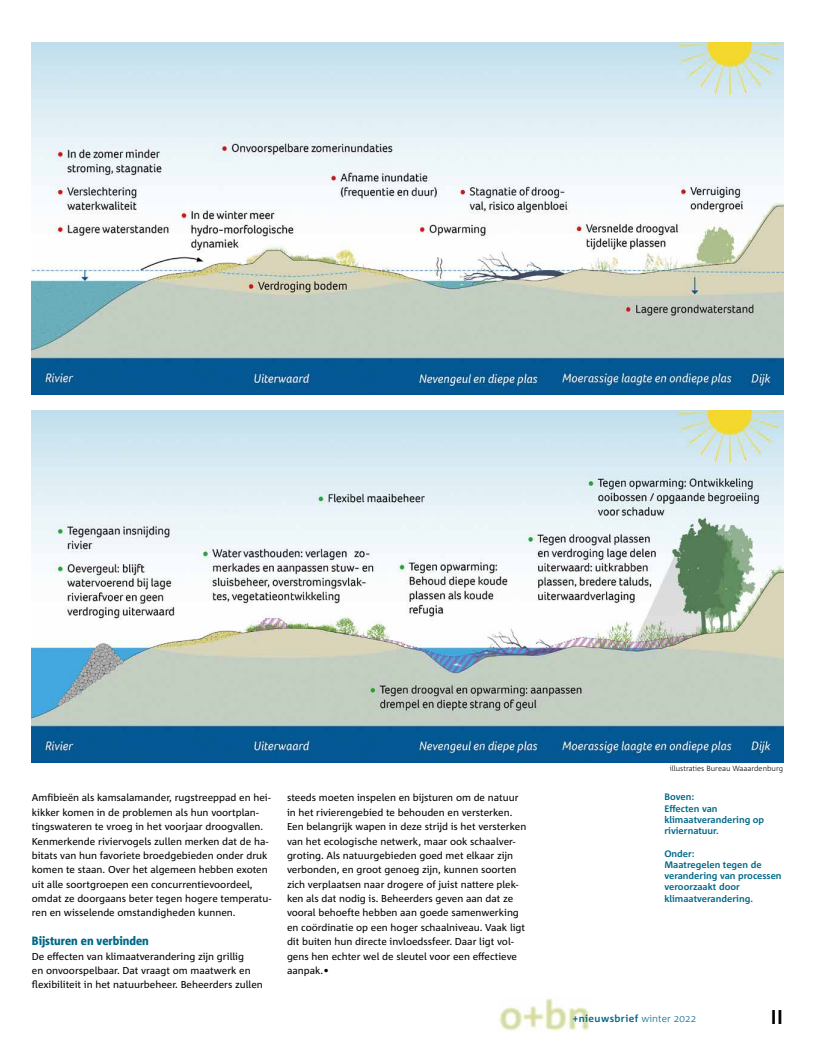
<style>
.page{position:relative;width:815px;height:1046px;background:#fff}
.page>*{position:absolute;margin:0;border:0;box-sizing:border-box;transform-origin:0 0}
.t1{font:700 20px "Corpid C1";color:#000}
.t2{font:800 12px "Corpid S Cd C1";color:#006888}
.t3{font:10px/14.4px "Corpid C1";color:#000}
.t4{font:700 10px "Corpid C1";letter-spacing:.04em;color:#006888}
.t5{font:700 9.38px/11.2px "Corpid C1";color:#006888}
.t6{font:300 7.5px "Corpid C1";color:#000}
.s1{font-weight:300}
</style>
<div class="page">
<img style="left:499px;top:998px;width:90px;height:33px">
<img style="left:32px;top:43px;width:751px;height:351px">
<img style="left:32px;top:410px;width:751px;height:352px">
<p class="t3" style="left:32px;top:790px;width:241px">Amfibieën als kamsalamander, rugstreeppad en hei&shy;kikker komen in de problemen als hun voortplan&shy;tingswateren te vroeg in het voorjaar droogvallen.<br>Kenmerkende riviervogels zullen merken dat de ha&shy;bitats van hun favoriete broedgebieden onder druk komen te staan. Over het algemeen hebben exoten uit alle soortgroepen een concurrentievoordeel, omdat ze doorgaans beter tegen hogere temperatu&shy;ren en wisselende omstandigheden kunnen.</p>
<p class="t2" style="left:32px;top:933px;width:119px">Bijsturen en verbinden</p>
<p class="t3" style="left:32px;top:948px;width:233px">De effecten van klimaatverandering zijn grillig<br>en onvoorspelbaar. Dat vraagt om maatwerk en flexibiliteit in het natuurbeheer. Beheerders zullen</p>
<p class="t3" style="left:287px;top:790px;width:241px">steeds moeten inspelen en bijsturen om de natuur in het rivierengebied te behouden en versterken.<br>Een belangrijk wapen in deze strijd is het versterken van het ecologische netwerk, maar ook schaalver&shy;groting. Als natuurgebieden goed met elkaar zijn verbonden, en groot genoeg zijn, kunnen soorten zich verplaatsen naar drogere of juist nattere plek&shy;ken als dat nodig is. Beheerders geven aan dat ze vooral behoefte hebben aan goede samenwerking en coördinatie op een hoger schaalniveau. Vaak ligt dit buiten hun directe invloedssfeer. Daar ligt vol&shy;gens hen echter wel de sleutel voor een effectieve aanpak.•</p>
<p class="t6" style="left:670px;top:764px;width:115px">illustraties Bureau Waaardenburg</p>
<p class="t5" style="left:664px;top:791px;width:101px">Boven:<br>Effecten van klimaatverandering op riviernatuur.</p>
<p class="t5" style="left:664px;top:847px;width:119px">Onder:<br>Maatregelen tegen de verandering van processen veroorzaakt door klimaatverandering.</p>
<p class="t4" style="left:573px;top:1011px;width:125px">+nieuwsbrief <span class="s1">winter 2022</span></p>
<h1 class="t1" style="left:771px;top:1004px;width:14px">II</h1>
</div>
